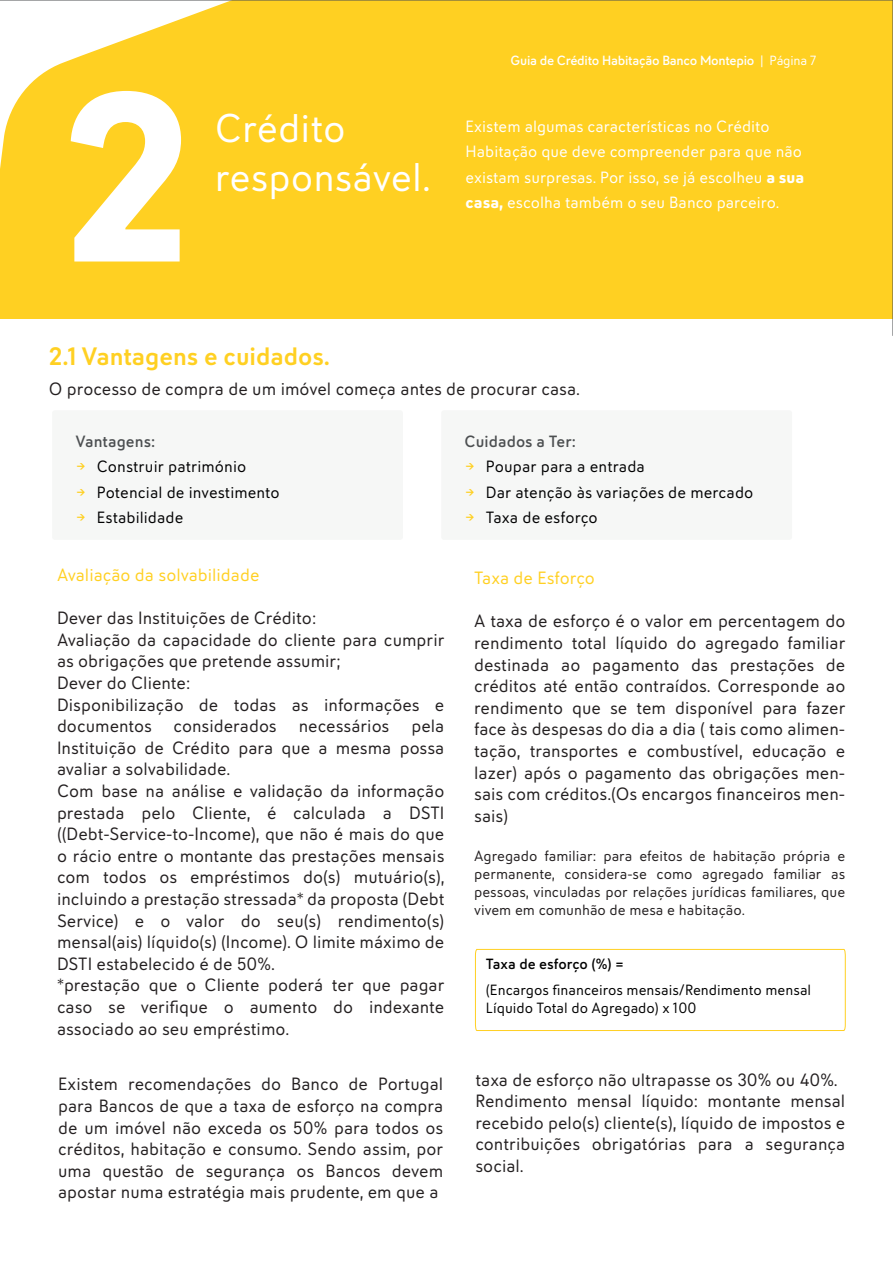
<style>
.page{position:relative;width:893px;height:1263px;background:#fff}
.page>*{position:absolute;margin:0;border:0;box-sizing:border-box;transform-origin:0 0}
.t1{font:700 243px "Infoma";color:#fff}
.t2{font:40.5px/48.6px "Infoma";color:#fff}
.t3{font:600 25.5px "Infoma";color:#ffd022}
.t4{font:18px/21.6px "Infoma";color:#231f20;text-align:justify}
.t5{font:18px "Infoma";color:#ffd022}
.t6{font:16.5px/25.5px "Infoma";color:#fff}
.t7{font:16.5px "Infoma";letter-spacing:.005em;color:#000001}
.t8{font:500 16.5px "Infoma";letter-spacing:.005em;color:#4c4f51}
.t9{font:15px/18px "Infoma";color:#231f20;text-align:justify}
.t10{font:15px/18px "Infoma";color:#000001}
.t11{font:500 15px "Infoma";letter-spacing:-.005em;color:#000001}
.t12{font:500 13.5px "Infoma";letter-spacing:-.02em;color:#fff}
.s1{font-weight:400}
.s2{font-weight:700}
.s3{font-size:19.5px;color:#ffd022}
</style>
<div class="page">
<div style="left:0;top:0;width:893px;height:318px;background:#ffd022"></div>
<svg style="left:0;top:0;width:235px;height:169px"></svg>
<div style="left:52px;top:410px;width:351px;height:130px;background:#f6f7f6;border-radius:3px"></div>
<div style="left:441px;top:410px;width:351px;height:130px;background:#f6f7f6;border-radius:3px"></div>
<svg style="left:475px;top:949px;width:371px;height:82px"></svg>
<h1 class="t1" style="left:62px;top:6px;width:131px">2</h1>
<h2 class="t2" style="left:215px;top:103px;width:217px">Crédito responsável.</h2>
<p class="t12" style="left:511px;top:50px;width:308px">Guia de Crédito Habitação Banco Montepio <span class="s1">| Página 7</span></p>
<p class="t6" style="left:466px;top:113px;width:340px">Existem algumas características no Crédito Habitação que deve compreender para que não existam surpresas. Por isso, se já escolheu <span class="s2">a sua casa,</span> escolha também o seu Banco parceiro.</p>
<h3 class="t3" style="left:49px;top:338px;width:283px">2.1 Vantagens e cuidados.</h3>
<p class="t4" style="left:49px;top:377px;width:533px">O processo de compra de um imóvel começa antes de procurar casa.</p>
<p class="t8" style="left:76px;top:429px;width:81px">Vantagens:</p>
<p class="t7" style="left:76px;top:455px;width:172px"><span class="s3">→</span> Construir património</p>
<p class="t7" style="left:76px;top:480px;width:206px"><span class="s3">→</span> Potencial de investimento</p>
<p class="t7" style="left:76px;top:506px;width:110px"><span class="s3">→</span> Estabilidade</p>
<p class="t5" style="left:57px;top:562px;width:204px">Avaliação da solvabilidade</p>
<p class="t4" style="left:57px;top:607px;width:389px;text-align:left">Dever das Instituições de Crédito:<br>Avaliação da capacidade do cliente para cumprir as obrigações que pretende assumir;<br>Dever do Cliente:<br>Disponibilização de todas as informações e documentos considerados necessários pela Instituição de Crédito para que a mesma possa avaliar a solvabilidade.<br>Com base na análise e validação da informação prestada pelo Cliente, é calculada a DSTI ((Debt-Service-to-Income), que não é mais do que o rácio entre o montante das prestações mensais com todos os empréstimos do(s) mutuário(s), incluindo a prestação stressada* da proposta (Debt Service) e o valor do seu(s) rendimento(s) mensal(ais) líquido(s) (Income). O limite máximo de DSTI estabelecido é de 50%.<br>*prestação que o Cliente poderá ter que pagar caso se verifique o aumento do indexante associado ao seu empréstimo.</p>
<p class="t8" style="left:465px;top:429px;width:113px">Cuidados a Ter:</p>
<p class="t7" style="left:465px;top:455px;width:182px"><span class="s3">→</span> Poupar para a entrada</p>
<p class="t7" style="left:465px;top:480px;width:290px"><span class="s3">→</span> Dar atenção às variações de mercado</p>
<p class="t7" style="left:465px;top:506px;width:135px"><span class="s3">→</span> Taxa de esforço</p>
<p class="t5" style="left:474px;top:565px;width:122px">Taxa de Esforço</p>
<p class="t4" style="left:474px;top:610px;width:373px">A taxa de esforço é o valor em percentagem do rendimento total líquido do agregado familiar destinada ao pagamento das prestações de créditos até então contraídos. Corresponde ao rendimento que se tem disponível para fazer face às despesas do dia a dia ( tais como alimen&shy;tação, transportes e combustível, educação e lazer) após o pagamento das obrigações men&shy;sais com créditos.(Os encargos financeiros men&shy;sais)</p>
<p class="t9" style="left:474px;top:847px;width:373px">Agregado familiar: para efeitos de habitação própria e permanente, considera-se como agregado familiar as pessoas, vinculadas por relações jurídicas familiares, que vivem em comunhão de mesa e habitação.</p>
<p class="t11" style="left:486px;top:953px;width:139px">Taxa de esforço (%) =</p>
<p class="t10" style="left:486px;top:981px;width:327px">(Encargos financeiros mensais/Rendimento mensal<br>Líquido Total do Agregado) x 100</p>
<p class="t4" style="left:58px;top:1073px;width:387px">Existem recomendações do Banco de Portugal para Bancos de que a taxa de esforço na compra de um imóvel não exceda os 50% para todos os créditos, habitação e consumo. Sendo assim, por uma questão de segurança os Bancos devem apostar numa estratégia mais prudente, em que a</p>
<p class="t4" style="left:475px;top:1068px;width:371px;text-align:left">taxa de esforço não ultrapasse os 30% ou 40%.<br>Rendimento mensal líquido: montante mensal recebido pelo(s) cliente(s), líquido de impostos e contribuições obrigatórias para a segurança social.</p>
</div>
